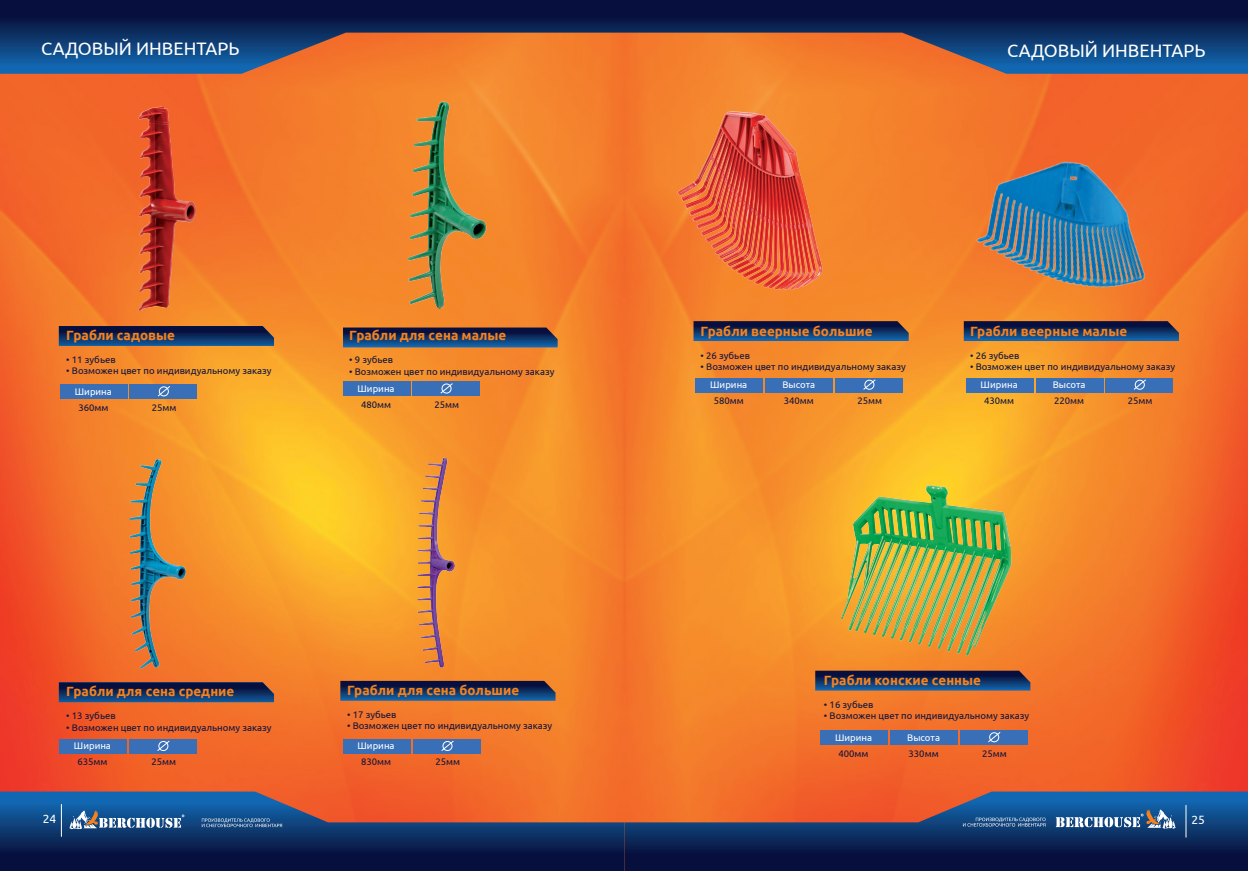
<style>
.page{position:relative;width:1248px;height:871px;background:#fff}
.page>*{position:absolute;margin:0;border:0;box-sizing:border-box;transform-origin:0 0}
.Заголовок_раздела{font:18px "Ubuntu";color:#fff}
.Цифра_табдицы{font:700 13.4px "Ubuntu";color:#f58220}
.t1{font:12px "Ubuntu";color:#fff}
.Цифра_табдицы-2{font:9.6px "Ubuntu";color:#10143d}
.Цифра_табдицы-3{font:9.6px "Ubuntu";color:#fff}
</style>
<div class="page">
<img style="left:0;top:74px;width:1247px;height:717px">
<svg style="left:624px;top:791px;width:623px;height:79px;background:#403955"></svg>
<hr style="left:1185px;top:805px;width:1px;height:31px;background:#fff">
<svg style="left:1055px;top:809px;width:120px;height:18px"></svg>
<svg style="left:962px;top:817px;width:83px;height:9px"></svg>
<svg style="left:0;top:791px;width:624px;height:79px;background:#403956"></svg>
<hr style="left:61px;top:804px;width:1px;height:32px;background:#fff">
<svg style="left:69px;top:810px;width:115px;height:18px"></svg>
<svg style="left:202px;top:818px;width:80px;height:8px"></svg>
<svg style="left:0;top:0;width:624px;height:74px;background:#504250"></svg>
<svg style="left:624px;top:0;width:623px;height:74px;background:#504250"></svg>
<img style="left:353px;top:455px;width:171px;height:225px">
<img style="left:70px;top:92px;width:192px;height:234px">
<img style="left:346px;top:85px;width:202px;height:238px">
<img style="left:72px;top:449px;width:174px;height:228px">
<img style="left:663px;top:81px;width:204px;height:238px">
<img style="left:970px;top:98px;width:201px;height:212px">
<svg style="left:340px;top:680px;width:215px;height:20px;background:#1a3562"></svg>
<svg style="left:343px;top:327px;width:214px;height:20px;background:#153566"></svg>
<svg style="left:693px;top:321px;width:215px;height:20px;background:#113569"></svg>
<svg style="left:963px;top:321px;width:215px;height:20px;background:#113569"></svg>
<svg style="left:59px;top:682px;width:215px;height:20px;background:#102e60"></svg>
<svg style="left:59px;top:326px;width:215px;height:20px;background:#0f2e60"></svg>
<svg style="left:815px;top:670px;width:215px;height:20px;background:#173463"></svg>
<img style="left:821px;top:437px;width:200px;height:227px">
<div style="left:60px;top:384px;width:68px;height:15px;background:#396fb7"></div>
<div style="left:343px;top:381px;width:67px;height:15px;background:#396fb7"></div>
<div style="left:343px;top:738px;width:67px;height:15px;background:#396fb7"></div>
<div style="left:60px;top:738px;width:67px;height:15px;background:#396fb7"></div>
<div style="left:695px;top:377px;width:68px;height:15px;background:#396fb7"></div>
<div style="left:966px;top:377px;width:67px;height:15px;background:#396fb7"></div>
<div style="left:820px;top:730px;width:67px;height:14px;background:#396fb7"></div>
<div style="left:765px;top:377px;width:68px;height:15px;background:#396fb7"></div>
<div style="left:1036px;top:377px;width:67px;height:15px;background:#396fb7"></div>
<div style="left:890px;top:730px;width:67px;height:14px;background:#396fb7"></div>
<div style="left:129px;top:384px;width:68px;height:15px;background:#396fb7"></div>
<div style="left:412px;top:381px;width:67px;height:15px;background:#396fb7"></div>
<div style="left:413px;top:738px;width:67px;height:15px;background:#396fb7"></div>
<div style="left:129px;top:738px;width:67px;height:15px;background:#396fb7"></div>
<div style="left:835px;top:377px;width:67px;height:15px;background:#396fb7"></div>
<div style="left:1105px;top:377px;width:67px;height:15px;background:#396fb7"></div>
<div style="left:959px;top:730px;width:68px;height:14px;background:#396fb7"></div>
<svg style="left:157px;top:386px;width:13px;height:11px"></svg>
<svg style="left:440px;top:383px;width:13px;height:11px"></svg>
<svg style="left:441px;top:740px;width:13px;height:11px"></svg>
<svg style="left:157px;top:740px;width:13px;height:11px"></svg>
<svg style="left:863px;top:379px;width:13px;height:11px"></svg>
<svg style="left:1133px;top:379px;width:13px;height:11px"></svg>
<svg style="left:988px;top:732px;width:13px;height:11px"></svg>
<p class="Заголовок_раздела" style="left:41px;top:38px;width:200px">САДОВЫЙ ИНВЕНТАРЬ</p>
<p class="Заголовок_раздела" style="left:1007px;top:39px;width:200px">САДОВЫЙ ИНВЕНТАРЬ</p>
<p class="Цифра_табдицы" style="left:66px;top:327px;width:110px">Грабли садовые</p>
<p class="Цифра_табдицы-2" style="left:66px;top:353px;width:51px">• 11 зубьев</p>
<p class="Цифра_табдицы-2" style="left:66px;top:365px;width:207px">• Возможен цвет по индивидуальному заказу</p>
<p class="Цифра_табдицы" style="left:349px;top:327px;width:159px">Грабли для сена малые</p>
<p class="Цифра_табдицы-2" style="left:349px;top:354px;width:45px">• 9 зубьев</p>
<p class="Цифра_табдицы-2" style="left:349px;top:365px;width:207px">• Возможен цвет по индивидуальному заказу</p>
<p class="Цифра_табдицы-3" style="left:75px;top:385px;width:38px">Ширина</p>
<p class="Цифра_табдицы-2" style="left:78px;top:401px;width:32px">360мм</p>
<p class="Цифра_табдицы-3" style="left:357px;top:382px;width:38px">Ширина</p>
<p class="Цифра_табдицы-2" style="left:361px;top:398px;width:32px">480мм</p>
<p class="Цифра_табдицы-2" style="left:152px;top:401px;width:26px">25мм</p>
<p class="Цифра_табдицы-2" style="left:434px;top:398px;width:26px">25мм</p>
<p class="Цифра_табдицы" style="left:66px;top:683px;width:170px">Грабли для сена средние</p>
<p class="Цифра_табдицы-2" style="left:66px;top:709px;width:51px">• 13 зубьев</p>
<p class="Цифра_табдицы-2" style="left:66px;top:721px;width:207px">• Возможен цвет по индивидуальному заказу</p>
<p class="Цифра_табдицы" style="left:347px;top:681px;width:174px">Грабли для сена большие</p>
<p class="Цифра_табдицы-2" style="left:347px;top:708px;width:51px">• 17 зубьев</p>
<p class="Цифра_табдицы-2" style="left:347px;top:719px;width:207px">• Возможен цвет по индивидуальному заказу</p>
<p class="Цифра_табдицы-3" style="left:74px;top:739px;width:38px">Ширина</p>
<p class="Цифра_табдицы-2" style="left:77px;top:755px;width:32px">635мм</p>
<p class="Цифра_табдицы-3" style="left:357px;top:739px;width:38px">Ширина</p>
<p class="Цифра_табдицы-2" style="left:361px;top:755px;width:32px">830мм</p>
<p class="Цифра_табдицы-2" style="left:151px;top:755px;width:26px">25мм</p>
<p class="Цифра_табдицы-2" style="left:435px;top:755px;width:26px">25мм</p>
<p class="Цифра_табдицы" style="left:700px;top:323px;width:173px">Грабли веерные большие</p>
<p class="Цифра_табдицы-2" style="left:700px;top:349px;width:51px">• 26 зубьев</p>
<p class="Цифра_табдицы-2" style="left:700px;top:361px;width:207px">• Возможен цвет по индивидуальному заказу</p>
<p class="Цифра_табдицы" style="left:969px;top:323px;width:159px">Грабли веерные малые</p>
<p class="Цифра_табдицы-2" style="left:969px;top:349px;width:51px">• 26 зубьев</p>
<p class="Цифра_табдицы-2" style="left:969px;top:361px;width:207px">• Возможен цвет по индивидуальному заказу</p>
<p class="Цифра_табдицы-3" style="left:710px;top:378px;width:38px">Ширина</p>
<p class="Цифра_табдицы-2" style="left:713px;top:394px;width:32px">580мм</p>
<p class="Цифра_табдицы-3" style="left:782px;top:378px;width:34px">Высота</p>
<p class="Цифра_табдицы-2" style="left:783px;top:394px;width:32px">340мм</p>
<p class="Цифра_табдицы-3" style="left:1052px;top:378px;width:34px">Высота</p>
<p class="Цифра_табдицы-2" style="left:1054px;top:394px;width:32px">220мм</p>
<p class="Цифра_табдицы-3" style="left:980px;top:378px;width:38px">Ширина</p>
<p class="Цифра_табдицы-2" style="left:983px;top:394px;width:32px">430мм</p>
<p class="Цифра_табдицы-2" style="left:857px;top:394px;width:26px">25мм</p>
<p class="Цифра_табдицы-2" style="left:1127px;top:394px;width:26px">25мм</p>
<p class="Цифра_табдицы" style="left:823px;top:671px;width:159px">Грабли конские сенные</p>
<p class="Цифра_табдицы-2" style="left:823px;top:698px;width:51px">• 16 зубьев</p>
<p class="Цифра_табдицы-2" style="left:823px;top:709px;width:207px">• Возможен цвет по индивидуальному заказу</p>
<p class="Цифра_табдицы-3" style="left:835px;top:731px;width:38px">Ширина</p>
<p class="Цифра_табдицы-2" style="left:838px;top:747px;width:32px">400мм</p>
<p class="Цифра_табдицы-3" style="left:907px;top:731px;width:34px">Высота</p>
<p class="Цифра_табдицы-2" style="left:908px;top:747px;width:32px">330мм</p>
<p class="Цифра_табдицы-2" style="left:982px;top:747px;width:26px">25мм</p>
<p class="t1" style="left:43px;top:811px;width:15px">24</p>
<p class="t1" style="left:1191px;top:812px;width:15px">25</p>
</div>
